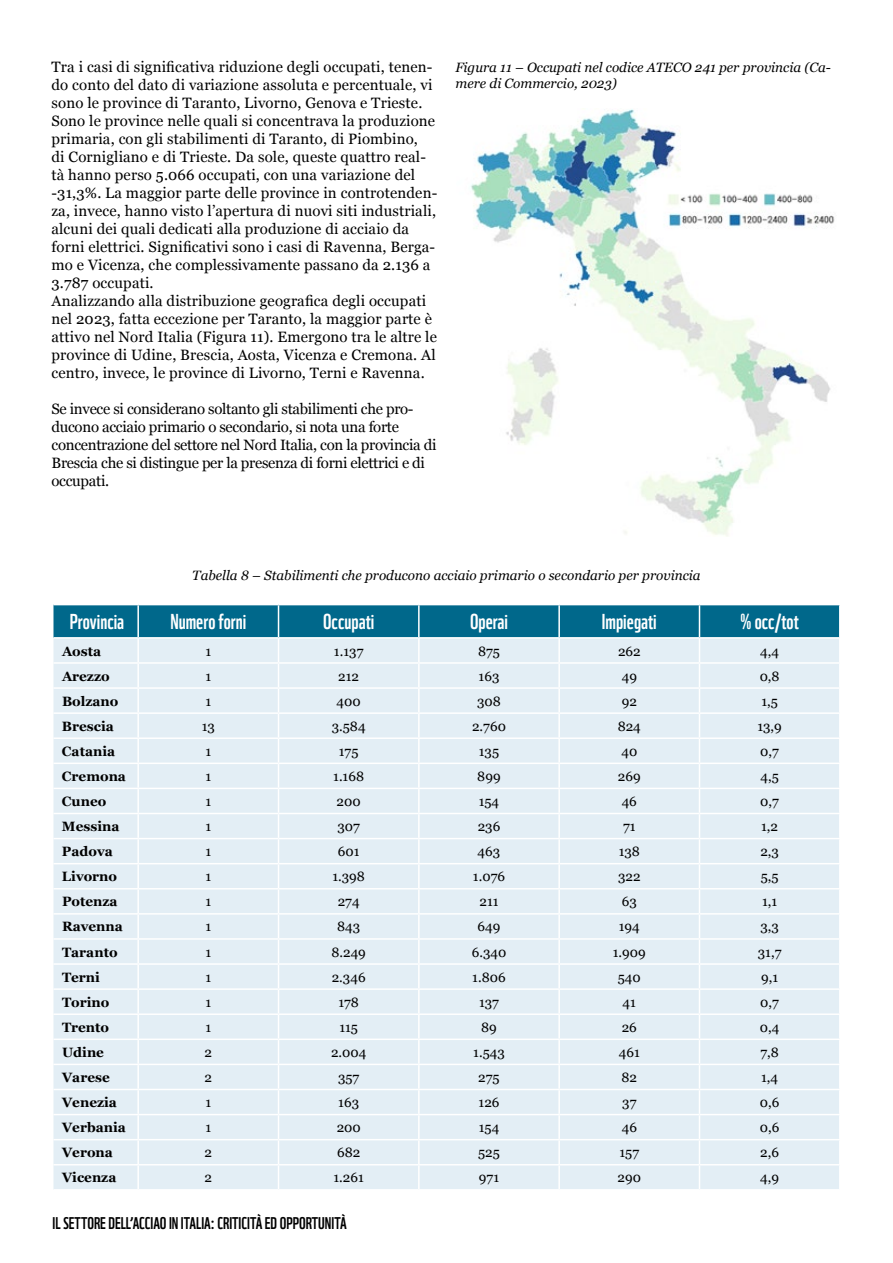
<style>
.page{position:relative;width:893px;height:1263px;background:#fff}
.page>*{position:absolute;margin:0;border:0;box-sizing:border-box;transform-origin:0 0}
.t1{font:21px "WWF";color:#fff}
.t2{font:16.5px "WWF";color:#000}
.t3{font:15px/18px "Georgia";letter-spacing:.01em;color:#000}
.t4{font:15px/18px "Georgia";letter-spacing:-.02em;color:#000}
.t5{font:13.5px "Georgia";color:#000}
.t6{font:italic 13.5px/16.5px "Georgia";color:#000}
.t7{font:700 13.5px "Georgia";color:#000}
</style>
<div class="page">
<img style="left:470px;top:109px;width:365px;height:427px">
<svg style="left:53px;top:605px;width:787px;height:584px;background:#d8e7ef"></svg>
<hr style="left:839px;top:639px;width:2px;height:23px;background:#fff">
<hr style="left:138px;top:662px;width:141px;height:2px;background:#fff">
<hr style="left:279px;top:662px;width:140px;height:2px;background:#fff">
<hr style="left:419px;top:662px;width:140px;height:2px;background:#fff">
<hr style="left:559px;top:662px;width:140px;height:2px;background:#fff">
<hr style="left:699px;top:662px;width:142px;height:2px;background:#fff">
<p class="t3" style="left:52px;top:57px;width:387px">Tra i casi di significativa riduzione degli occupati, tenen&shy;do conto del dato di variazione assoluta e percentuale, vi sono le province di Taranto, Livorno, Genova e Trieste.<br>Sono le province nelle quali si concentrava la produzione primaria, con gli stabilimenti di Taranto, di Piombino,<br>di Cornigliano e di Trieste. Da sole, queste quattro real&shy;tà hanno perso 5.066 occupati, con una variazione del -31,3%. La maggior parte delle province in controtenden&shy;za, invece, hanno visto l’apertura di nuovi siti industriali, alcuni dei quali dedicati alla produzione di acciaio da forni elettrici. Significativi sono i casi di Ravenna, Berga&shy;mo e Vicenza, che complessivamente passano da 2.136 a 3.787 occupati.<br>Analizzando alla distribuzione geografica degli occupati nel 2023, fatta eccezione per Taranto, la maggior parte è attivo nel Nord Italia (Figura 11). Emergono tra le altre le province di Udine, Brescia, Aosta, Vicenza e Cremona. Al centro, invece, le province di Livorno, Terni e Ravenna.</p>
<p class="t4" style="left:52px;top:399px;width:386px">Se invece si considerano soltanto gli stabilimenti che pro&shy;ducono acciaio primario o secondario, si nota una forte concentrazione del settore nel Nord Italia, con la provincia di Brescia che si distingue per la presenza di forni elettrici e di occupati.</p>
<p class="t6" style="left:455px;top:58px;width:377px">Figura 11 – Occupati nel codice ATECO 241 per provincia (Ca&shy;mere di Commercio, 2023)</p>
<p class="t6" style="left:192px;top:566px;width:510px">Tabella 8 – Stabilimenti che producono acciaio primario o secondario per provincia</p>
<h1 class="t1" style="left:70px;top:605px;width:56px">Provincia</h1>
<h1 class="t1" style="left:170px;top:605px;width:78px">Numero forni</h1>
<h1 class="t1" style="left:323px;top:605px;width:53px">Occupati</h1>
<h1 class="t1" style="left:470px;top:605px;width:39px">Operai</h1>
<h1 class="t1" style="left:602px;top:605px;width:56px">Impiegati</h1>
<h1 class="t1" style="left:741px;top:605px;width:60px">% occ/tot</h1>
<p class="t7" style="left:62px;top:641px;width:41px">Aosta</p>
<p class="t5" style="left:205px;top:641px;width:7px">1</p>
<p class="t5" style="left:334px;top:641px;width:31px">1.137</p>
<p class="t5" style="left:478px;top:641px;width:23px">875</p>
<p class="t5" style="left:618px;top:641px;width:24px">262</p>
<p class="t5" style="left:760px;top:641px;width:20px">4,4</p>
<p class="t7" style="left:62px;top:666px;width:49px">Arezzo</p>
<p class="t5" style="left:205px;top:666px;width:7px">1</p>
<p class="t5" style="left:338px;top:666px;width:22px">212</p>
<p class="t5" style="left:479px;top:666px;width:22px">163</p>
<p class="t5" style="left:622px;top:666px;width:17px">49</p>
<p class="t5" style="left:760px;top:666px;width:21px">0,8</p>
<p class="t7" style="left:62px;top:691px;width:58px">Bolzano</p>
<p class="t5" style="left:205px;top:691px;width:7px">1</p>
<p class="t5" style="left:337px;top:691px;width:26px">400</p>
<p class="t5" style="left:477px;top:691px;width:25px">308</p>
<p class="t5" style="left:622px;top:691px;width:17px">92</p>
<p class="t5" style="left:761px;top:691px;width:18px">1,5</p>
<p class="t7" style="left:62px;top:716px;width:53px">Brescia</p>
<p class="t5" style="left:202px;top:716px;width:15px">13</p>
<p class="t5" style="left:332px;top:716px;width:35px">3.584</p>
<p class="t5" style="left:472px;top:716px;width:35px">2.760</p>
<p class="t5" style="left:618px;top:716px;width:25px">824</p>
<p class="t5" style="left:757px;top:716px;width:26px">13,9</p>
<p class="t7" style="left:62px;top:741px;width:55px">Catania</p>
<p class="t5" style="left:205px;top:741px;width:7px">1</p>
<p class="t5" style="left:339px;top:741px;width:21px">175</p>
<p class="t5" style="left:479px;top:741px;width:22px">135</p>
<p class="t5" style="left:621px;top:741px;width:17px">40</p>
<p class="t5" style="left:760px;top:741px;width:20px">0,7</p>
<p class="t7" style="left:62px;top:766px;width:66px">Cremona</p>
<p class="t5" style="left:205px;top:766px;width:7px">1</p>
<p class="t5" style="left:333px;top:766px;width:32px">1.168</p>
<p class="t5" style="left:477px;top:766px;width:25px">899</p>
<p class="t5" style="left:618px;top:766px;width:24px">269</p>
<p class="t5" style="left:760px;top:766px;width:20px">4,5</p>
<p class="t7" style="left:62px;top:791px;width:46px">Cuneo</p>
<p class="t5" style="left:205px;top:791px;width:7px">1</p>
<p class="t5" style="left:337px;top:791px;width:26px">200</p>
<p class="t5" style="left:479px;top:791px;width:22px">154</p>
<p class="t5" style="left:622px;top:791px;width:17px">46</p>
<p class="t5" style="left:760px;top:791px;width:20px">0,7</p>
<p class="t7" style="left:62px;top:816px;width:59px">Messina</p>
<p class="t5" style="left:205px;top:817px;width:7px">1</p>
<p class="t5" style="left:337px;top:817px;width:24px">307</p>
<p class="t5" style="left:478px;top:817px;width:24px">236</p>
<p class="t5" style="left:623px;top:817px;width:14px">71</p>
<p class="t5" style="left:761px;top:817px;width:18px">1,2</p>
<p class="t7" style="left:62px;top:841px;width:52px">Padova</p>
<p class="t5" style="left:205px;top:842px;width:7px">1</p>
<p class="t5" style="left:338px;top:842px;width:23px">601</p>
<p class="t5" style="left:478px;top:842px;width:24px">463</p>
<p class="t5" style="left:619px;top:842px;width:23px">138</p>
<p class="t5" style="left:760px;top:842px;width:20px">2,3</p>
<p class="t7" style="left:62px;top:866px;width:57px">Livorno</p>
<p class="t5" style="left:205px;top:867px;width:7px">1</p>
<p class="t5" style="left:332px;top:867px;width:34px">1.398</p>
<p class="t5" style="left:473px;top:867px;width:34px">1.076</p>
<p class="t5" style="left:618px;top:867px;width:24px">322</p>
<p class="t5" style="left:761px;top:867px;width:19px">5,5</p>
<p class="t7" style="left:62px;top:891px;width:57px">Potenza</p>
<p class="t5" style="left:205px;top:892px;width:7px">1</p>
<p class="t5" style="left:338px;top:892px;width:23px">274</p>
<p class="t5" style="left:479px;top:892px;width:21px">211</p>
<p class="t5" style="left:622px;top:892px;width:17px">63</p>
<p class="t5" style="left:762px;top:892px;width:17px">1,1</p>
<p class="t7" style="left:62px;top:917px;width:62px">Ravenna</p>
<p class="t5" style="left:205px;top:917px;width:7px">1</p>
<p class="t5" style="left:337px;top:917px;width:25px">843</p>
<p class="t5" style="left:478px;top:917px;width:24px">649</p>
<p class="t5" style="left:619px;top:917px;width:23px">194</p>
<p class="t5" style="left:760px;top:917px;width:20px">3,3</p>
<p class="t7" style="left:62px;top:942px;width:57px">Taranto</p>
<p class="t5" style="left:205px;top:942px;width:7px">1</p>
<p class="t5" style="left:331px;top:942px;width:36px">8.249</p>
<p class="t5" style="left:472px;top:942px;width:36px">6.340</p>
<p class="t5" style="left:613px;top:942px;width:35px">1.909</p>
<p class="t5" style="left:758px;top:942px;width:25px">31,7</p>
<p class="t7" style="left:62px;top:967px;width:40px">Terni</p>
<p class="t5" style="left:205px;top:967px;width:7px">1</p>
<p class="t5" style="left:332px;top:967px;width:35px">2.346</p>
<p class="t5" style="left:472px;top:967px;width:35px">1.806</p>
<p class="t5" style="left:618px;top:967px;width:25px">540</p>
<p class="t5" style="left:761px;top:967px;width:19px">9,1</p>
<p class="t7" style="left:62px;top:992px;width:49px">Torino</p>
<p class="t5" style="left:205px;top:992px;width:7px">1</p>
<p class="t5" style="left:338px;top:992px;width:22px">178</p>
<p class="t5" style="left:479px;top:992px;width:22px">137</p>
<p class="t5" style="left:623px;top:992px;width:15px">41</p>
<p class="t5" style="left:760px;top:992px;width:20px">0,7</p>
<p class="t7" style="left:62px;top:1017px;width:49px">Trento</p>
<p class="t5" style="left:205px;top:1017px;width:7px">1</p>
<p class="t5" style="left:339px;top:1017px;width:20px">115</p>
<p class="t5" style="left:481px;top:1017px;width:17px">89</p>
<p class="t5" style="left:622px;top:1017px;width:17px">26</p>
<p class="t5" style="left:760px;top:1017px;width:21px">0,4</p>
<p class="t7" style="left:62px;top:1042px;width:44px">Udine</p>
<p class="t5" style="left:205px;top:1042px;width:9px">2</p>
<p class="t5" style="left:331px;top:1042px;width:37px">2.004</p>
<p class="t5" style="left:473px;top:1042px;width:33px">1.543</p>
<p class="t5" style="left:619px;top:1042px;width:23px">461</p>
<p class="t5" style="left:760px;top:1042px;width:20px">7,8</p>
<p class="t7" style="left:62px;top:1067px;width:49px">Varese</p>
<p class="t5" style="left:205px;top:1067px;width:9px">2</p>
<p class="t5" style="left:338px;top:1067px;width:23px">357</p>
<p class="t5" style="left:478px;top:1067px;width:23px">275</p>
<p class="t5" style="left:622px;top:1067px;width:17px">82</p>
<p class="t5" style="left:761px;top:1067px;width:19px">1,4</p>
<p class="t7" style="left:62px;top:1092px;width:56px">Venezia</p>
<p class="t5" style="left:205px;top:1092px;width:7px">1</p>
<p class="t5" style="left:338px;top:1092px;width:22px">163</p>
<p class="t5" style="left:479px;top:1092px;width:22px">126</p>
<p class="t5" style="left:622px;top:1092px;width:16px">37</p>
<p class="t5" style="left:760px;top:1092px;width:21px">0,6</p>
<p class="t7" style="left:62px;top:1117px;width:65px">Verbania</p>
<p class="t5" style="left:205px;top:1118px;width:7px">1</p>
<p class="t5" style="left:337px;top:1118px;width:26px">200</p>
<p class="t5" style="left:479px;top:1118px;width:22px">154</p>
<p class="t5" style="left:622px;top:1118px;width:17px">46</p>
<p class="t5" style="left:760px;top:1118px;width:21px">0,6</p>
<p class="t7" style="left:62px;top:1142px;width:52px">Verona</p>
<p class="t5" style="left:205px;top:1143px;width:9px">2</p>
<p class="t5" style="left:337px;top:1143px;width:25px">682</p>
<p class="t5" style="left:478px;top:1143px;width:23px">525</p>
<p class="t5" style="left:619px;top:1143px;width:21px">157</p>
<p class="t5" style="left:760px;top:1143px;width:20px">2,6</p>
<p class="t7" style="left:62px;top:1167px;width:56px">Vicenza</p>
<p class="t5" style="left:205px;top:1168px;width:9px">2</p>
<p class="t5" style="left:333px;top:1168px;width:32px">1.261</p>
<p class="t5" style="left:479px;top:1168px;width:22px">971</p>
<p class="t5" style="left:618px;top:1168px;width:25px">290</p>
<p class="t5" style="left:760px;top:1168px;width:20px">4,9</p>
<p class="t2" style="left:53px;top:1210px;width:296px">IL SETTORE DELL’ACCIAO IN ITALIA: CRITICITÀ ED OPPORTUNITÀ</p>
</div>
